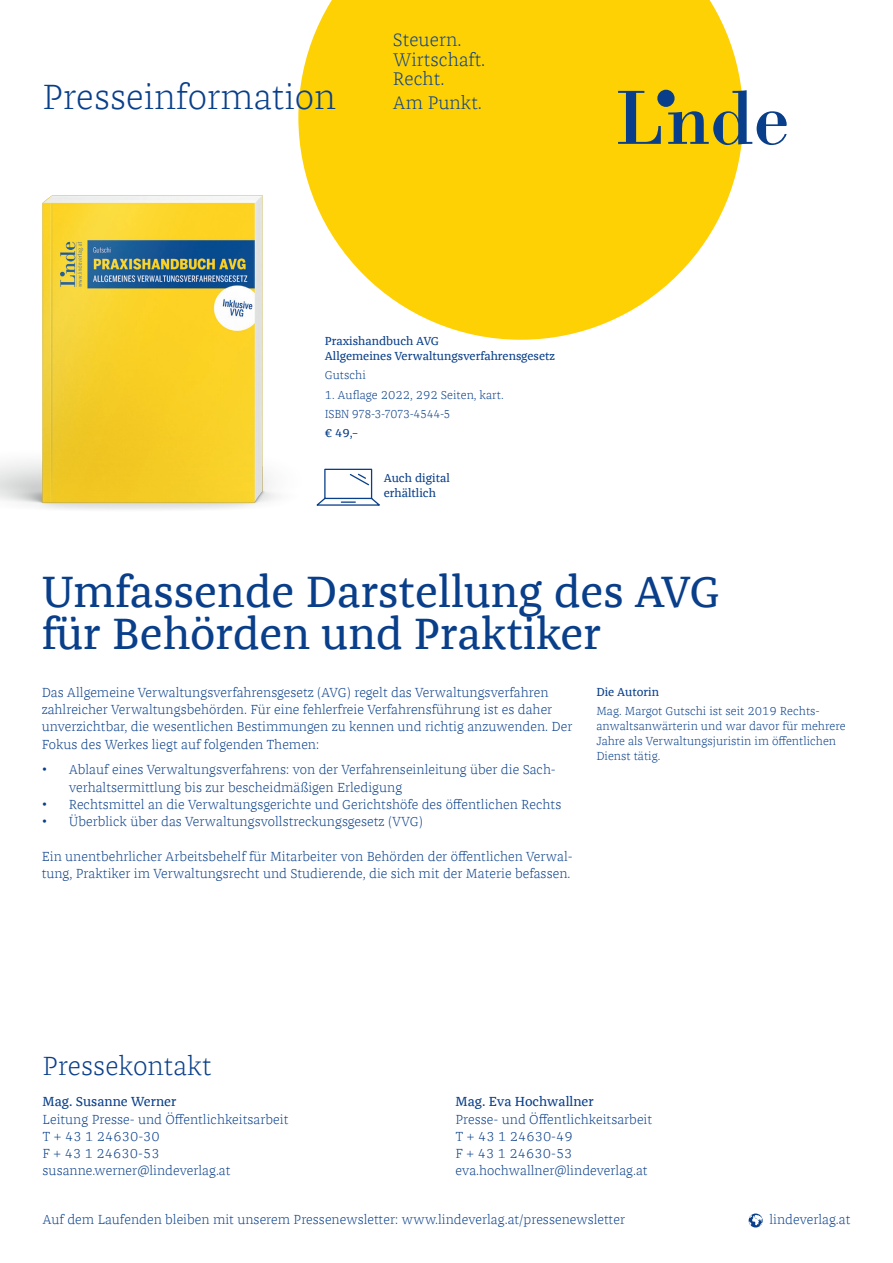
<style>
.page{position:relative;width:893px;height:1263px;background:#fff}
.page>*{position:absolute;margin:0;border:0;box-sizing:border-box;transform-origin:0 0}
.t1{font:45px/42px "Franziska Offc Pro";color:#093f8a}
.t2{font:300 36px "Franziska Offc Pro";color:#093f8a}
.t3{font:300 27px "Franziska Offc Pro";color:#093f8a}
.t4{font:300 18.75px/19.5px "Franziska Offc Pro";color:#093f8a}
.t5{font:300 13.5px/17.2px "Franziska Offc Pro";color:#093f8a}
.t6{font:13.5px "Franziska Offc Pro";color:#093f8a}
.t7{font:300 12px/15px "Franziska Offc Pro";color:#093f8a}
.t8{font:12px/15px "Franziska Offc Pro";color:#093f8a}
.s1{font-size:16.5px}
</style>
<div class="page">
<svg style="left:298px;top:0;width:444px;height:340px;background:#fed621"></svg>
<svg style="left:618px;top:91px;width:43px;height:53px;background:#b0a22f"></svg>
<svg style="left:668px;top:90px;width:119px;height:55px"></svg>
<div style="left:657px;top:90px;width:18px;height:17px;background:#093f8a;border-radius:50%"></div>
<svg style="left:749px;top:1213px;width:14px;height:14px"></svg>
<img style="left:0;top:174px;width:473px;height:336px">
<h2 class="t2" style="left:43px;top:75px;width:295px">Presseinformation</h2>
<h3 class="t4" style="left:393px;top:30px;width:94px">Steuern.<br>Wirtschaft.<br>Recht.</h3>
<h3 class="t4" style="left:393px;top:92px;width:91px">Am Punkt.</h3>
<p class="t8" style="left:325px;top:333px;width:232px">Praxishandbuch AVG<br>Allgemeines Verwaltungsverfahrensgesetz</p>
<p class="t7" style="left:325px;top:368px;width:42px">Gutschi</p>
<p class="t7" style="left:325px;top:385px;width:180px;line-height:19.2px">1. Auflage 2022, 292 Seiten, kart.<br>ISBN 978-3-7073-4544-5</p>
<p class="t8" style="left:325px;top:425px;width:35px">€ 49,–</p>
<p class="t8" style="left:384px;top:471px;width:67px;line-height:14.4px">Auch digital erhältlich</p>
<h1 class="t1" style="left:42px;top:570px;width:680px">Umfassende Darstellung des AVG für Behörden und Praktiker</h1>
<p class="t5" style="left:42px;top:683px;width:532px">Das Allgemeine Verwaltungsverfahrensgesetz (AVG) regelt das Verwaltungsverfahren zahlreicher Verwaltungsbehörden. Für eine fehlerfreie Verfahrensführung ist es daher unverzichtbar, die wesentlichen Bestimmungen zu kennen und richtig anzuwenden. Der Fokus des Werkes liegt auf folgenden Themen:</p>
<p class="t5" style="left:69px;top:761px;width:489px;text-indent:-27px"><span class="s1">•</span> Ablauf eines Verwaltungsverfahrens: von der Verfahrenseinleitung über die Sach&shy;verhaltsermittlung bis zur bescheidmäßigen Erledigung</p>
<p class="t5" style="left:42px;top:795px;width:521px"><span class="s1">•</span> Rechtsmittel an die Verwaltungsgerichte und Gerichtshöfe des öffentlichen Rechts</p>
<p class="t5" style="left:42px;top:813px;width:383px"><span class="s1">•</span> Überblick über das Verwaltungsvollstreckungsgesetz (VVG)</p>
<p class="t5" style="left:42px;top:847px;width:532px">Ein unentbehrlicher Arbeitsbehelf für Mitarbeiter von Behörden der öffentlichen Verwal&shy;tung, Praktiker im Verwaltungsrecht und Studierende, die sich mit der Materie befassen.</p>
<p class="t8" style="left:596px;top:684px;width:64px">Die Autorin</p>
<p class="t7" style="left:596px;top:703px;width:251px">Mag. Margot Gutschi ist seit 2019 Rechts&shy;anwaltsanwärterin und war davor für mehrere Jahre als Verwaltungsjuristin im öffentlichen Dienst tätig.</p>
<h3 class="t3" style="left:43px;top:1049px;width:170px">Pressekontakt</h3>
<p class="t6" style="left:43px;top:1093px;width:135px">Mag. Susanne Werner</p>
<p class="t5" style="left:43px;top:1110px;width:247px">Leitung Presse- und Öffentlichkeitsarbeit<br>T + 43 1 24630-30<br>F + 43 1 24630-53 susanne.werner@lindeverlag.at</p>
<p class="t6" style="left:456px;top:1093px;width:140px">Mag. Eva Hochwallner</p>
<p class="t5" style="left:456px;top:1110px;width:198px">Presse- und Öffentlichkeitsarbeit<br>T + 43 1 24630-49<br>F + 43 1 24630-53 eva.hochwallner@lindeverlag.at</p>
<p class="t5" style="left:43px;top:1211px;width:584px">Auf dem Laufenden bleiben mit unserem Pressenewsletter: www.lindeverlag.at/pressenewsletter</p>
<p class="t5" style="left:769px;top:1211px;width:83px">lindeverlag.at</p>
</div>
